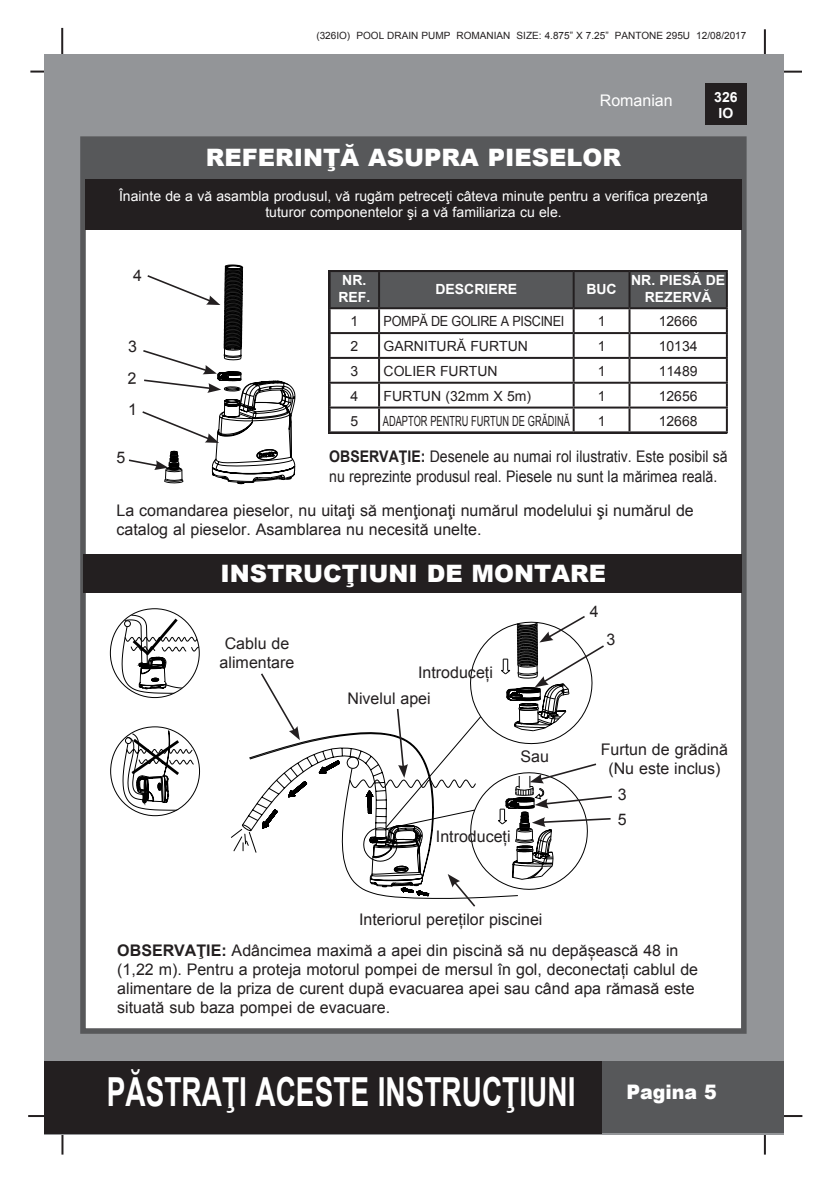
<style>
.page{position:relative;width:836px;height:1191px;background:#fff}
.page>*{position:absolute;margin:0;border:0;box-sizing:border-box;transform-origin:0 0}
.t1{font:700 40px "Arial";color:#fff;scale:.7 1}
.t2{font:900 24px "Arial";color:#fff}
.t3{font:900 20px "Arial";color:#fff;scale:.95 1}
.t4{font:16px/19.2px "Arial";color:#231f20}
.t5{font:16px/19.2px "Arial";color:#231f20;scale:.88 1}
.t6{font:16px "Arial";color:#fff}
.t7{font:14px/16.8px "Arial";color:#fff;text-align:center}
.t8{font:14px "Arial";color:#231f20}
.t9{font:700 14px/16.8px "Arial";color:#fff;text-align:center}
.t10{font:14px "Arial";color:#231f20;scale:.66 1}
.t11{font:14px "Arial";letter-spacing:-.025em;color:#231f20;scale:.9 1}
.t12{font:10px "Arial";color:#231f20}
.s1{font-weight:700}
</style>
<div class="page">
<hr style="left:769px;top:1115px;width:33px;height:2px;background:#231f20">
<hr style="left:772px;top:71px;width:29px;height:2px;background:#231f20">
<hr style="left:763px;top:29px;width:2px;height:34px;background:#231f20">
<hr style="left:763px;top:1123px;width:2px;height:31px;background:#231f20">
<hr style="left:30px;top:71px;width:26px;height:2px;background:#231f20">
<hr style="left:61px;top:28px;width:2px;height:36px;background:#231f20">
<hr style="left:61px;top:1122px;width:2px;height:32px;background:#231f20">
<hr style="left:28px;top:1115px;width:29px;height:2px;background:#231f20">
<div style="left:45px;top:54px;width:738px;height:1080px;background:#939598"></div>
<div style="left:80px;top:136px;width:666px;height:897px;background:#fff;border:6px solid #57585a"></div>
<div style="left:705px;top:84px;width:41px;height:41px;background:#231f20"></div>
<div style="left:45px;top:1061px;width:557px;height:73px;background:#231f20"></div>
<div style="left:602px;top:1061px;width:181px;height:72px;background:#57585a"></div>
<div style="left:82px;top:138px;width:662px;height:49px;background:#57585a"></div>
<div style="left:85px;top:179px;width:656px;height:50px;background:#231f20"></div>
<div style="left:84px;top:554px;width:657px;height:39px;background:#231f20"></div>
<hr style="left:629px;top:270px;width:98px;height:2px;background:#231f20">
<hr style="left:725px;top:272px;width:2px;height:35px;background:#231f20">
<hr style="left:629px;top:307px;width:98px;height:2px;background:#231f20">
<hr style="left:725px;top:309px;width:2px;height:23px;background:#231f20">
<hr style="left:629px;top:332px;width:98px;height:2px;background:#231f20">
<hr style="left:725px;top:334px;width:2px;height:23px;background:#231f20">
<hr style="left:629px;top:357px;width:98px;height:2px;background:#231f20">
<hr style="left:725px;top:359px;width:2px;height:23px;background:#231f20">
<hr style="left:629px;top:382px;width:98px;height:2px;background:#231f20">
<hr style="left:725px;top:384px;width:2px;height:22px;background:#231f20">
<hr style="left:629px;top:406px;width:98px;height:2px;background:#231f20">
<hr style="left:725px;top:408px;width:2px;height:23px;background:#231f20">
<hr style="left:629px;top:431px;width:98px;height:2px;background:#231f20">
<svg style="left:345px;top:1026px;width:87px;height:109px"></svg>
<svg style="left:109px;top:264px;width:617px;height:643px"></svg>
<p class="t12" style="left:316px;top:29px;width:431px">(326IO) POOL DRAIN PUMP ROMANIAN SIZE: 4.875” X 7.25” PANTONE 295U 12/08/2017</p>
<p class="t6" style="left:599px;top:90px;width:74px">Romanian</p>
<p class="t9" style="left:714px;top:89px;width:25px">326<br>IO</p>
<p class="t2" style="left:206px;top:140px;width:416px">REFERINŢĂ ASUPRA PIESELOR</p>
<p class="t7" style="left:119px;top:187px;width:590px">Înainte de a vă asambla produsul, vă rugăm petreceţi câteva minute pentru a verifica prezenţa tuturor componentelor şi a vă familiariza cu ele.</p>
<p class="t4" style="left:133px;top:266px;width:10px">4</p>
<p class="t4" style="left:128px;top:337px;width:10px">3</p>
<p class="t4" style="left:128px;top:400px;width:10px">1</p>
<p class="t4" style="left:116px;top:448px;width:10px">5</p>
<p class="t9" style="left:338px;top:272px;width:33px;text-align:left">NR.<br>REF.</p>
<p class="t9" style="left:435px;top:281px;width:83px">DESCRIERE</p>
<p class="t9" style="left:586px;top:281px;width:32px">BUC</p>
<p class="t9" style="left:630px;top:272px;width:96px">NR. PIESĂ DE<br>REZERVĂ</p>
<p class="t8" style="left:350px;top:312px;width:9px">1</p>
<p class="t11" style="left:383px;top:312px;width:202px">POMPĂ DE GOLIRE A PISCINEI</p>
<p class="t8" style="left:597px;top:312px;width:9px">1</p>
<p class="t8" style="left:658px;top:312px;width:40px">12666</p>
<p class="t8" style="left:350px;top:337px;width:9px">2</p>
<p class="t8" style="left:383px;top:337px;width:146px">GARNITURĂ FURTUN</p>
<p class="t8" style="left:597px;top:337px;width:9px">1</p>
<p class="t8" style="left:658px;top:337px;width:40px">10134</p>
<p class="t8" style="left:350px;top:362px;width:9px">3</p>
<p class="t8" style="left:383px;top:362px;width:115px">COLIER FURTUN</p>
<p class="t8" style="left:597px;top:362px;width:9px">1</p>
<p class="t8" style="left:658px;top:362px;width:40px">11489</p>
<p class="t8" style="left:350px;top:387px;width:9px">4</p>
<p class="t8" style="left:383px;top:387px;width:149px">FURTUN (32mm X 5m)</p>
<p class="t8" style="left:597px;top:387px;width:9px">1</p>
<p class="t8" style="left:658px;top:387px;width:40px">12656</p>
<p class="t8" style="left:350px;top:411px;width:9px">5</p>
<p class="t10" style="left:383px;top:411px;width:285px">ADAPTOR PENTRU FURTUN DE GRĂDINĂ</p>
<p class="t8" style="left:597px;top:411px;width:9px">1</p>
<p class="t8" style="left:658px;top:411px;width:40px">12668</p>
<p class="t5" style="left:329px;top:447px;width:454px"><span class="s1">OBSERVAŢIE:</span> Desenele au numai rol ilustrativ. Este posibil să nu reprezinte produsul real. Piesele nu sunt la mărimea reală.</p>
<p class="t4" style="left:116px;top:500px;width:578px">La comandarea pieselor, nu uitaţi să menţionaţi numărul modelului şi numărul de catalog al pieselor. Asamblarea nu necesită unelte.</p>
<p class="t2" style="left:220px;top:556px;width:387px">INSTRUCŢIUNI DE MONTARE</p>
<p class="t4" style="left:219px;top:634px;width:76px;text-align:center">Cablu de alimentare</p>
<p class="t4" style="left:418px;top:662px;width:76px">Introduceți</p>
<p class="t4" style="left:347px;top:688px;width:85px">Nivelul apei</p>
<p class="t4" style="left:520px;top:746px;width:30px">Sau</p>
<p class="t4" style="left:435px;top:827px;width:76px">Introduceți</p>
<p class="t4" style="left:359px;top:909px;width:185px">Interiorul pereților piscinei</p>
<p class="t4" style="left:589px;top:602px;width:10px">4</p>
<p class="t4" style="left:606px;top:630px;width:10px">3</p>
<p class="t4" style="left:600px;top:740px;width:129px">Furtun de grădină</p>
<p class="t4" style="left:608px;top:759px;width:114px">(Nu este inclus)</p>
<p class="t4" style="left:617px;top:784px;width:10px">3</p>
<p class="t4" style="left:617px;top:810px;width:10px">5</p>
<p class="t4" style="left:117px;top:940px;width:582px"><span class="s1">OBSERVAŢIE:</span> Adâncimea maximă a apei din piscină să nu depășească 48 in (1,22 m). Pentru a proteja motorul pompei de mersul în gol, deconectați cablul de alimentare de la priza de curent după evacuarea apei sau când apa rămasă este situată sub baza pompei de evacuare.</p>
<h1 class="t1" style="left:107px;top:1065px;width:670px">PĂSTRAŢI ACESTE INSTRUCŢIUNI</h1>
<p class="t3" style="left:626px;top:1077px;width:97px">Pagina 5</p>
</div>
